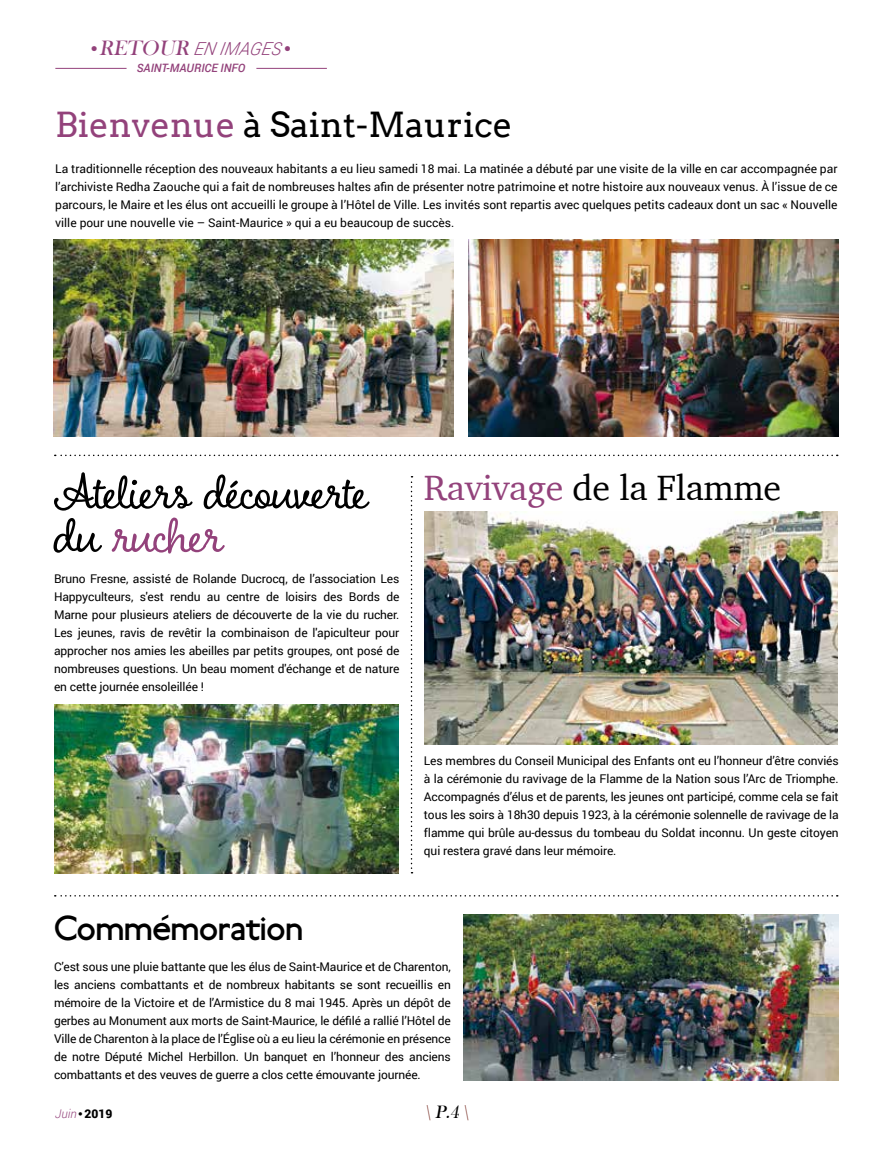
<style>
.page{position:relative;width:893px;height:1149px;background:#fff}
.page>*{position:absolute;margin:0;border:0;box-sizing:border-box;transform-origin:0 0}
.t1{font:54px/43.5px "Boucherie Cursive";letter-spacing:-.01em;color:#000}
.t2{font:36px "Charter";letter-spacing:-.01em;color:#000}
.t3{font:34.5px "Arvo";color:#000}
.t4{font:34.5px "Railway";letter-spacing:-.01em;color:#000}
.t5{font:italic 18.45px "Bask Old Face";color:#000}
.t6{font:italic 300 17.85px "Roboto";color:#93427b}
.t7{font:12px/18px "Roboto";letter-spacing:-.01em;color:#000;text-align:justify}
.t8{font:italic 300 12px "Roboto";color:#93427b}
.t9{font:italic 500 11.55px "Roboto";color:#93427b}
.t10{font:6.9px "Zapf Dingbats ITC";color:#93427b}
.s1{font-family:"Bask Old Face";font-weight:400;font-size:21.3px}
.s2{color:#93427b}
.s3{font-family:"Bask Old Face";font-weight:400;font-style:normal;color:#000}
.s4{font-weight:900;font-style:normal;color:#000}
.s5{color:#72261c}
</style>
<div class="page">
<hr style="left:55px;top:68px;width:72px;height:1px;background:#93427b">
<hr style="left:256px;top:68px;width:71px;height:1px;background:#93427b">
<svg style="left:55px;top:454px;width:783px;height:2px"></svg>
<svg style="left:55px;top:895px;width:783px;height:1px"></svg>
<svg style="left:411px;top:476px;width:1px;height:397px"></svg>
<img style="left:469px;top:240px;width:370px;height:196px">
<img style="left:54px;top:240px;width:400px;height:197px">
<img style="left:54px;top:704px;width:345px;height:169px">
<img style="left:464px;top:914px;width:375px;height:165px">
<img style="left:425px;top:511px;width:412px;height:233px">
<h3 class="t6" style="left:92px;top:36px;width:195px">● <span class="s1">RETOUR</span> EN IMAGES</h3>
<p class="t10" style="left:285px;top:45px;width:7px">●</p>
<p class="t9" style="left:137px;top:60px;width:110px">SAINT-MAURICE INFO</p>
<h3 class="t3" style="left:55px;top:104px;width:459px"><span class="s2">Bienvenue</span> à Saint-Maurice</h3>
<p class="t7" style="left:55px;top:159px;width:784px">La traditionnelle réception des nouveaux habitants a eu lieu samedi 18 mai. La matinée a débuté par une visite de la ville en car accompagnée par l’archiviste Redha Zaouche qui a fait de nombreuses haltes afin de présenter notre patrimoine et notre histoire aux nouveaux venus. À l’issue de ce parcours, le Maire et les élus ont accueilli le groupe à l’Hôtel de Ville. Les invités sont repartis avec quelques petits cadeaux dont un sac « Nouvelle ville pour une nouvelle vie – Saint-Maurice » qui a eu beaucoup de succès.</p>
<h1 class="t1" style="left:54px;top:467px;width:316px">Ateliers découverte du <span class="s2">rucher</span></h1>
<p class="t7" style="left:54px;top:568px;width:347px">Bruno Fresne, assisté de Rolande Ducrocq, de l’association Les Happyculteurs, s'est rendu au centre de loisirs des Bords de Marne pour plusieurs ateliers de découverte de la vie du rucher.<br>Les jeunes, ravis de revêtir la combinaison de l'apiculteur pour approcher nos amies les abeilles par petits groupes, ont posé de nombreuses questions. Un beau moment d'échange et de nature en cette journée ensoleillée !</p>
<h2 class="t2" style="left:424px;top:456px;width:359px"><span class="s2">Ravivage</span> de la Flamme</h2>
<p class="t7" style="left:424px;top:751px;width:416px">Les membres du Conseil Municipal des Enfants ont eu l’honneur d’être conviés à la cérémonie du ravivage de la Flamme de la Nation sous l’Arc de Triomphe.<br>Accompagnés d’élus et de parents, les jeunes ont participé, comme cela se fait tous les soirs à 18h30 depuis 1923, à la cérémonie solennelle de ravivage de la flamme qui brûle au-dessus du tombeau du Soldat inconnu. Un geste citoyen qui restera gravé dans leur mémoire.</p>
<h3 class="t4" style="left:54px;top:907px;width:251px">Commémoration</h3>
<p class="t7" style="left:54px;top:957px;width:398px">C’est sous une pluie battante que les élus de Saint-Maurice et de Charenton, les anciens combattants et de nombreux habitants se sont recueillis en mémoire de la Victoire et de l’Armistice du 8 mai 1945. Après un dépôt de gerbes au Monument aux morts de Saint-Maurice, le défilé a rallié l’Hôtel de Ville de Charenton à la place de l’Église où a eu lieu la cérémonie en présence de notre Député Michel Herbillon. Un banquet en l’honneur des anciens combattants et des veuves de guerre a clos cette émouvante journée.</p>
<p class="t8" style="left:55px;top:1105px;width:59px">Juin<span class="s3">•</span><span class="s4">2019</span></p>
<h3 class="t5" style="left:425px;top:1101px;width:45px"><span class="s5">\</span> P.4 <span class="s5">\</span></h3>
</div>
